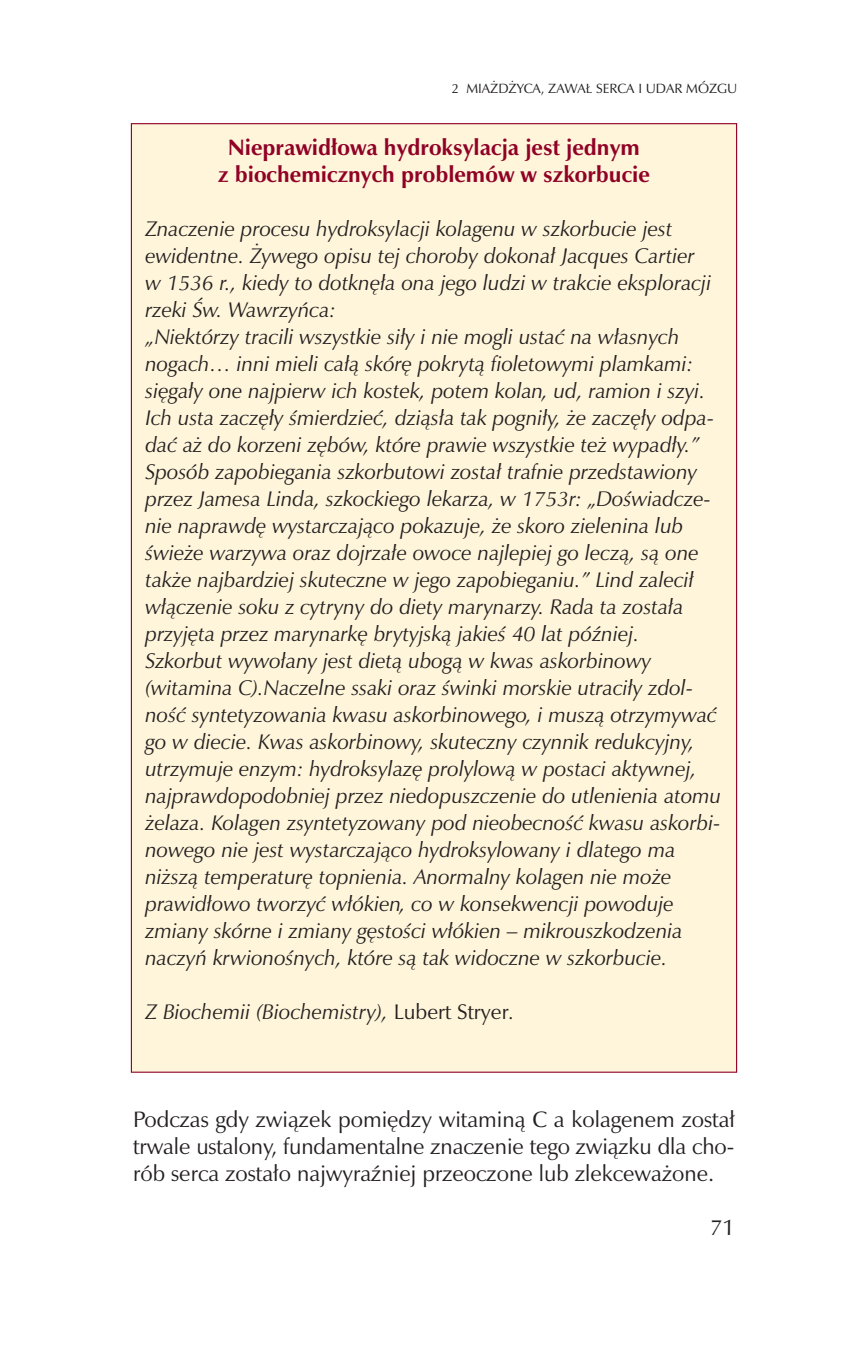
<style>
.page{position:relative;width:868px;height:1346px;background:#fff}
.page>*{position:absolute;margin:0;border:0;box-sizing:border-box;transform-origin:0 0}
.t1{font:22.5px/27px "Zapf Humnst PL Roman A";color:#231f20;text-align:justify}
.t2{font:22.5px/27px "Zapf Humnst PL Bold A";color:#900126;text-align:center}
.t3{font:21.38px/27px "Zapf Humnst PL Italic A";color:#231f20}
.t4{font:13.5px "Zapf Humnst PL Roman A";color:#231f20}
.s1{font-family:"Zapf Humnst PL Roman A"}
</style>
<div class="page">
<div style="left:131px;top:124px;width:605px;height:948px;background:#fef5da"></div>
<p class="t4" style="left:451px;top:80px;width:287px">2 MIA¯D¯YCA, ZAWA£ SERCA I UDAR MÓZGU</p>
<p class="t2" style="left:218px;top:133px;width:433px">Nieprawid³owa hydroksylacja jest jednym<br>z biochemicznych problemów w szkorbucie</p>
<p class="t3" style="left:145px;top:215px;width:577px">Znaczenie procesu hydroksylacji kolagenu w szkorbucie jest ewidentne. ¯ywego opisu tej choroby dokona³ Jacques Cartier<br>w 1536 r., kiedy to dotknê³a ona jego ludzi w trakcie eksploracji rzeki Œw. Wawrzyñca:<br>„Niektórzy tracili wszystkie si³y i nie mogli ustaæ na w³asnych nogach… inni mieli ca³¹ skórê pokryt¹ fioletowymi plamkami: siêga³y one najpierw ich kostek, potem kolan, ud, ramion i szyi.<br>Ich usta zaczê³y œmierdzieæ, dzi¹s³a tak pogni³y, ¿e zaczê³y odpa&shy;daæ a¿ do korzeni zêbów, które prawie wszystkie te¿ wypad³y.” Sposób zapobiegania szkorbutowi zosta³ trafnie przedstawiony przez Jamesa Linda, szkockiego lekarza, w 1753r: „Doœwiadcze&shy;nie naprawdê wystarczaj¹co pokazuje, ¿e skoro zielenina lub œwie¿e warzywa oraz dojrza³e owoce najlepiej go lecz¹, s¹ one tak¿e najbardziej skuteczne w jego zapobieganiu.” Lind zaleci³ w³¹czenie soku z cytryny do diety marynarzy. Rada ta zosta³a przyjêta przez marynarkê brytyjsk¹ jakieœ 40 lat póŸniej.<br>Szkorbut wywo³any jest diet¹ ubog¹ w kwas askorbinowy (witamina C).Naczelne ssaki oraz œwinki morskie utraci³y zdol&shy;noœæ syntetyzowania kwasu askorbinowego, i musz¹ otrzymywaæ go w diecie. Kwas askorbinowy, skuteczny czynnik redukcyjny, utrzymuje enzym: hydroksylazê prolylow¹ w postaci aktywnej, najprawdopodobniej przez niedopuszczenie do utlenienia atomu ¿elaza. Kolagen zsyntetyzowany pod nieobecnoœæ kwasu askorbi&shy;nowego nie jest wystarczaj¹co hydroksylowany i dlatego ma ni¿sz¹ temperaturê topnienia. Anormalny kolagen nie mo¿e prawid³owo tworzyæ w³ókien, co w konsekwencji powoduje zmiany skórne i zmiany gêstoœci w³ókien – mikrouszkodzenia naczyñ krwionoœnych, które s¹ tak widoczne w szkorbucie.</p>
<p class="t3" style="left:145px;top:998px;width:370px">Z Biochemii (Biochemistry), <span class="s1">Lubert Stryer</span>.</p>
<p class="t1" style="left:133px;top:1105px;width:603px">Podczas gdy zwi¹zek pomiêdzy witamin¹ C a kolagenem zosta³ trwale ustalony, fundamentalne znaczenie tego zwi¹zku dla cho&shy;rób serca zosta³o najwyraŸniej przeoczone lub zlekcewa¿one.</p>
<p class="t1" style="left:710px;top:1213px;width:26px">71</p>
</div>
